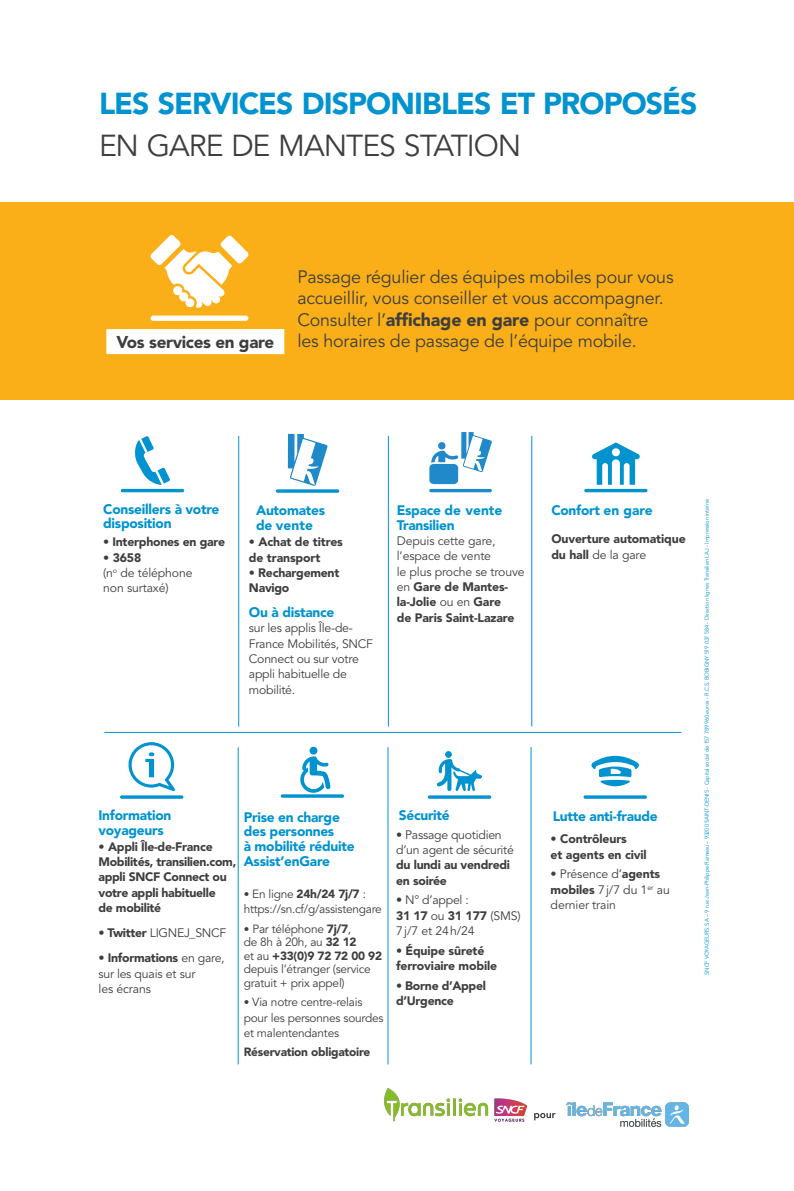
<style>
.page{position:relative;width:794px;height:1191px;background:#fff}
.page>*{position:absolute;margin:0;border:0;box-sizing:border-box;transform-origin:0 0}
.t1{font:900 30.1px "Avenir LT Std";letter-spacing:-.03em;color:#0093d0}
.t2{font:30.1px "Avenir LT Std";letter-spacing:-.035em;color:#3e3e3f}
.t3{font:17.85px/21.4px "Avenir LT Std";letter-spacing:-.01em;color:#3e3e3f}
.texte_sur_vert{font:900 17.01px "Avenir LT Std";letter-spacing:-.02em;color:#3e3e3f}
.texte_sur_vert-2{font:900 13.79px/14.8px "Avenir LT Std";letter-spacing:-.02em;color:#0093d0}
.texte_sur_vert-3{font:900 13.72px "Avenir LT Std";letter-spacing:-.02em;color:#0093d0}
.texte_sur_vert-4{font:12.25px/15.3px "Avenir LT Std";letter-spacing:-.02em;color:#3e3e3f}
.texte_sur_vert-5{font:900 12.25px/15.3px "Avenir LT Std";letter-spacing:-.02em;color:#3e3e3f}
.t4{font:11.9px/13.3px "Avenir LT Std";letter-spacing:-.02em;color:#3e3e3f}
.t5{font:900 11.9px "Avenir LT Std";letter-spacing:-.02em;color:#3e3e3f}
.t6{font:5.67px "Avenir LT Std";letter-spacing:-.025em;color:#0093d0}
.s1{font-weight:900}
.s2{font-weight:400}
.s3{font-size:11.2px}
.s4{font-weight:900;font-size:11.2px}
</style>
<div class="page">
<svg style="left:429px;top:432px;width:63px;height:60px"></svg>
<div style="left:0;top:201px;width:794px;height:198px;background:#faaf18"></div>
<div style="left:106px;top:329px;width:178px;height:25px;background:#fff"></div>
<div style="left:151px;top:315px;width:97px;height:6px;background:#fff;border-radius:3px"></div>
<svg style="left:150px;top:235px;width:99px;height:73px"></svg>
<svg style="left:128px;top:742px;width:47px;height:49px"></svg>
<hr style="left:120px;top:795px;width:63px;height:3px;background:#0093d0;border-radius:2px">
<hr style="left:428px;top:795px;width:63px;height:3px;background:#0093d0;border-radius:2px">
<div style="left:445px;top:751px;width:7px;height:7px;background:#0093d0;border-radius:50%"></div>
<svg style="left:437px;top:759px;width:45px;height:32px"></svg>
<svg style="left:591px;top:756px;width:48px;height:30px"></svg>
<hr style="left:238px;top:747px;width:1px;height:317px;background:#0093d0">
<hr style="left:387px;top:747px;width:1px;height:317px;background:#0093d0">
<hr style="left:530px;top:747px;width:1px;height:317px;background:#0093d0">
<hr style="left:238px;top:436px;width:1px;height:290px;background:#0093d0">
<hr style="left:388px;top:436px;width:1px;height:290px;background:#0093d0">
<hr style="left:531px;top:436px;width:1px;height:290px;background:#0093d0">
<svg style="left:135px;top:436px;width:35px;height:49px"></svg>
<hr style="left:121px;top:489px;width:63px;height:3px;background:#0093d0;border-radius:2px">
<hr style="left:584px;top:489px;width:63px;height:3px;background:#0093d0;border-radius:2px">
<svg style="left:592px;top:442px;width:48px;height:43px"></svg>
<svg style="left:276px;top:489px;width:63px;height:4px"></svg>
<hr style="left:104px;top:732px;width:577px;height:1px;background:#0093d0">
<svg style="left:287px;top:434px;width:41px;height:52px"></svg>
<hr style="left:583px;top:795px;width:64px;height:3px;background:#0093d0;border-radius:2px">
<div style="left:309px;top:746px;width:8px;height:8px;background:#0093d0;border-radius:50%"></div>
<svg style="left:300px;top:756px;width:31px;height:36px"></svg>
<hr style="left:281px;top:794px;width:63px;height:3px;background:#0093d0;border-radius:2px">
<img style="left:385px;top:1088px;width:304px;height:39px">
<p class="t1" style="left:99px;top:86px;width:599px">LES SERVICES DISPONIBLES ET PROPOSÉS</p>
<p class="t2" style="left:99px;top:128px;width:423px">EN GARE DE MANTES STATION</p>
<p class="t3" style="left:297px;top:266px;width:378px">Passage régulier des équipes mobiles pour vous accueillir, vous conseiller et vous accompagner.<br>Consulter l’<span class="s1">affichage en gare</span> pour connaître</p>
<p class="texte_sur_vert" style="left:116px;top:331px;width:159px">Vos services en gare</p>
<p class="t3" style="left:297px;top:331px;width:341px">les horaires de passage de l’équipe mobile.</p>
<p class="texte_sur_vert-2" style="left:103px;top:501px;width:118px">Conseillers à votre disposition</p>
<p class="texte_sur_vert-3" style="left:397px;top:502px;width:107px">Espace de vente</p>
<p class="texte_sur_vert-3" style="left:256px;top:502px;width:70px">Automates</p>
<p class="texte_sur_vert-3" style="left:256px;top:516px;width:58px">de vente</p>
<p class="texte_sur_vert-3" style="left:397px;top:516px;width:59px">Transilien</p>
<p class="texte_sur_vert-4" style="left:397px;top:533px;width:129px">Depuis cette gare, l’espace de vente<br>le plus proche se trouve en <span class="s1">Gare de Mantes&shy;la-Jolie</span> ou en <span class="s1">Gare<br>de Paris Saint-Lazare</span></p>
<p class="texte_sur_vert-5" style="left:103px;top:534px;width:123px">• Interphones en gare</p>
<p class="texte_sur_vert-5" style="left:103px;top:549px;width:40px">• 3658</p>
<p class="texte_sur_vert-4" style="left:103px;top:565px;width:91px">(n<sup>o</sup> de téléphone non surtaxé)</p>
<p class="texte_sur_vert-5" style="left:249px;top:534px;width:95px">• Achat de titres de transport</p>
<p class="texte_sur_vert-5" style="left:249px;top:565px;width:92px">• Rechargement<br>Navigo</p>
<p class="texte_sur_vert-3" style="left:249px;top:604px;width:87px">Ou à distance</p>
<p class="texte_sur_vert-4" style="left:249px;top:621px;width:126px">sur les applis Île-de-<br>France Mobilités, SNCF<br>Connect ou sur votre appli habituelle de mobilité.</p>
<p class="texte_sur_vert-3" style="left:551px;top:502px;width:103px">Confort en gare</p>
<p class="texte_sur_vert-5" style="left:551px;top:531px;width:136px">Ouverture automatique du hall <span class="s2">de la gare</span></p>
<p class="texte_sur_vert-3" style="left:98px;top:807px;width:74px">Information</p>
<p class="texte_sur_vert-3" style="left:98px;top:822px;width:67px">voyageurs</p>
<p class="texte_sur_vert-5" style="left:98px;top:838px;width:139px">• Appli Île-de-France<br>Mobilités, transilien.com, appli SNCF Connect ou votre appli habituelle<br>de mobilité</p>
<p class="texte_sur_vert-4" style="left:98px;top:925px;width:129px"><span class="s1">• Twitter</span> LIGNEJ_SNCF</p>
<p class="texte_sur_vert-4" style="left:98px;top:950px;width:128px"><span class="s1">• Informations</span> en gare, sur les quais et sur<br>les écrans</p>
<p class="texte_sur_vert-3" style="left:244px;top:808px;width:98px">Prise en charge</p>
<p class="texte_sur_vert-3" style="left:244px;top:823px;width:92px">des personnes</p>
<p class="texte_sur_vert-3" style="left:244px;top:838px;width:112px">à mobilité réduite</p>
<p class="texte_sur_vert-3" style="left:244px;top:853px;width:88px">Assist’enGare</p>
<p class="t5" style="left:244px;top:886px;width:124px"><span class="s3">•</span> <span class="s2">En ligne</span> 24h/24 7j/7 <span class="s2">:</span></p>
<p class="t4" style="left:244px;top:902px;width:140px">https://sn.cf/g/assistengare</p>
<p class="t4" style="left:244px;top:922px;width:109px"><span class="s4">•</span> Par téléphone <span class="s1">7j/7</span>,</p>
<p class="t4" style="left:244px;top:935px;width:114px">de 8h à 20h, au <span class="s1">32 12</span></p>
<p class="t4" style="left:244px;top:949px;width:140px">et au <span class="s1">+33(0)9 72 72 00 92 </span>depuis l’étranger (service gratuit + prix appel)</p>
<p class="t4" style="left:244px;top:994px;width:141px;line-height:15.3px"><span class="s4">•</span> Via notre centre-relais pour les personnes sourdes et malentendantes</p>
<p class="t5" style="left:244px;top:1045px;width:128px">Réservation obligatoire</p>
<p class="texte_sur_vert-3" style="left:399px;top:807px;width:52px">Sécurité</p>
<p class="texte_sur_vert-3" style="left:553px;top:807px;width:106px">Lutte anti-fraude</p>
<p class="texte_sur_vert-4" style="left:396px;top:827px;width:119px">• Passage quotidien d’un agent de sécurité <span class="s1">du lundi au vendredi en soirée</span></p>
<p class="texte_sur_vert-4" style="left:396px;top:893px;width:126px">• N° d’appel :<br><span class="s1">31 17</span> ou <span class="s1">31 177</span> (SMS)<br>7j/7 et 24h/24</p>
<p class="texte_sur_vert-5" style="left:396px;top:942px;width:103px"><span class="s2">•</span> Équipe sûreté ferroviaire mobile</p>
<p class="texte_sur_vert-5" style="left:396px;top:977px;width:91px">• Borne d’Appel</p>
<p class="texte_sur_vert-5" style="left:396px;top:993px;width:59px">d’Urgence</p>
<p class="texte_sur_vert-5" style="left:550px;top:831px;width:98px">• Contrôleurs<br>et agents en civil</p>
<p class="texte_sur_vert-4" style="left:550px;top:866px;width:121px">• Présence d’<span class="s1">agents mobiles</span> 7j/7 du 1<sup>er</sup> au dernier train</p>
<p class="t6" style="left:703px;top:974px;width:477px;rotate:-90deg">SNCF VOYAGEURS S.A – 9 rue Jean-Philippe Rameau – 93200 SAINT-DENIS - Capital social de 157 789 960 euros - R.C.S. BOBIGNY 519 037 584 - Direction lignes Transilien LAJ - Impression interne</p>
</div>
